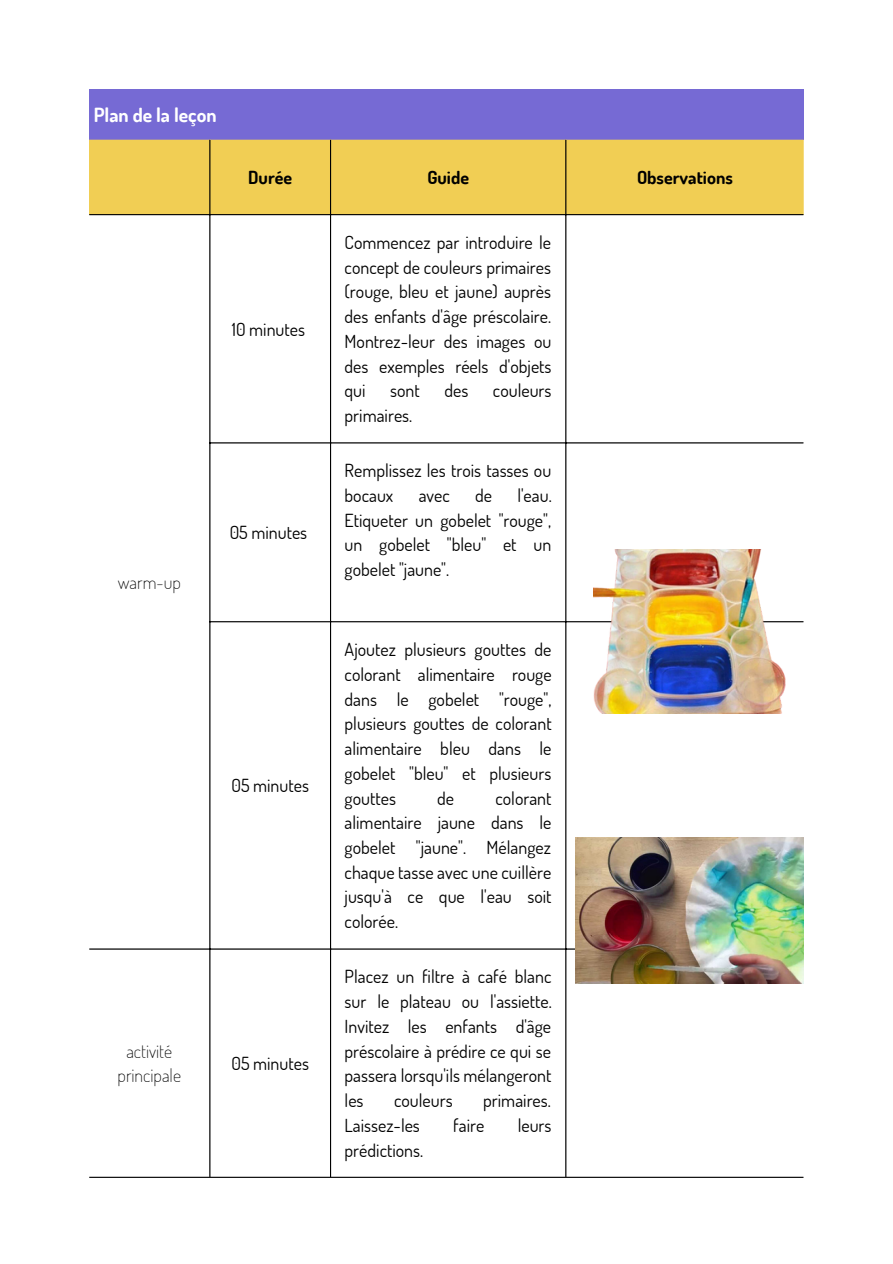
<style>
.page{position:relative;width:893px;height:1264px;background:#fff}
.page>*{position:absolute;margin:0;border:0;box-sizing:border-box;transform-origin:0 0}
.t1{font:700 19.5px "Dosis";color:#fff}
.t2{font:18px/24.8px "Dosis";color:#000;text-align:justify}
.t3{font:200 18px/24.8px "Dosis";color:#000;text-align:center}
.t4{font:700 18px "Dosis";color:#000}
</style>
<div class="page">
<div style="left:89px;top:89px;width:714px;height:50px;background:#766ad4"></div>
<div style="left:89px;top:140px;width:714px;height:74px;background:#f1ce54"></div>
<hr style="left:209px;top:140px;width:1px;height:1036px;background:#000">
<hr style="left:330px;top:140px;width:1px;height:1036px;background:#000">
<hr style="left:565px;top:140px;width:1px;height:1036px;background:#000">
<hr style="left:89px;top:214px;width:714px;height:1px;background:#000">
<hr style="left:209px;top:442px;width:594px;height:1px;background:#000">
<hr style="left:209px;top:621px;width:594px;height:1px;background:#000">
<hr style="left:89px;top:948px;width:714px;height:1px;background:#000">
<hr style="left:89px;top:1176px;width:714px;height:1px;background:#000">
<img style="left:575px;top:837px;width:228px;height:146px">
<img style="left:593px;top:549px;width:192px;height:164px">
<p class="t1" style="left:94px;top:102px;width:124px">Plan de la leçon</p>
<p class="t4" style="left:248px;top:165px;width:46px">Durée</p>
<p class="t4" style="left:427px;top:165px;width:43px">Guide</p>
<p class="t4" style="left:637px;top:165px;width:97px">Observations</p>
<p class="t3" style="left:118px;top:569px;width:64px">warm-up</p>
<p class="t2" style="left:232px;top:316px;width:75px">10 minutes</p>
<p class="t2" style="left:230px;top:519px;width:79px">05 minutes</p>
<p class="t2" style="left:231px;top:772px;width:79px">05 minutes</p>
<p class="t2" style="left:344px;top:229px;width:208px">Commencez par introduire le concept de couleurs primaires (rouge, bleu et jaune) auprès des enfants d'âge préscolaire.<br>Montrez-leur des images ou des exemples réels d'objets qui</p>
<p class="t2" style="left:390px;top:378px;width:31px">sont</p>
<p class="t2" style="left:444px;top:378px;width:25px">des</p>
<p class="t2" style="left:493px;top:378px;width:60px">couleurs</p>
<p class="t2" style="left:344px;top:402px;width:69px">primaires.</p>
<p class="t2" style="left:344px;top:458px;width:208px">Remplissez les trois tasses ou bocaux</p>
<p class="t2" style="left:344px;top:482px;width:209px;text-indent:173px">l'eau.<br>Etiqueter un gobelet "rouge", un gobelet "bleu" et un gobelet "jaune".</p>
<p class="t2" style="left:418px;top:482px;width:33px">avec</p>
<p class="t2" style="left:475px;top:482px;width:18px">de</p>
<p class="t2" style="left:344px;top:636px;width:208px">Ajoutez plusieurs gouttes de colorant alimentaire rouge dans le gobelet "rouge", plusieurs gouttes de colorant alimentaire bleu dans le gobelet "bleu" et plusieurs gouttes</p>
<p class="t2" style="left:344px;top:785px;width:208px;text-indent:151px">colorant alimentaire jaune dans le gobelet "jaune". Mélangez chaque tasse avec une cuillère jusqu'à ce que l'eau soit colorée.</p>
<p class="t2" style="left:437px;top:785px;width:18px">de</p>
<p class="t3" style="left:118px;top:1038px;width:65px">activité principale</p>
<p class="t2" style="left:231px;top:1050px;width:79px">05 minutes</p>
<p class="t2" style="left:344px;top:963px;width:209px">Placez un filtre à café blanc sur le plateau ou l'assiette.<br>Invitez les enfants d'âge préscolaire à prédire ce qui se passera lorsqu'ils mélangeront les</p>
<p class="t2" style="left:394px;top:1087px;width:60px">couleurs</p>
<p class="t2" style="left:483px;top:1087px;width:69px">primaires.</p>
<p class="t2" style="left:344px;top:1112px;width:77px">Laissez-les</p>
<p class="t2" style="left:453px;top:1112px;width:32px">faire</p>
<p class="t2" style="left:517px;top:1112px;width:35px">leurs</p>
<p class="t2" style="left:344px;top:1136px;width:80px">prédictions.</p>
</div>
